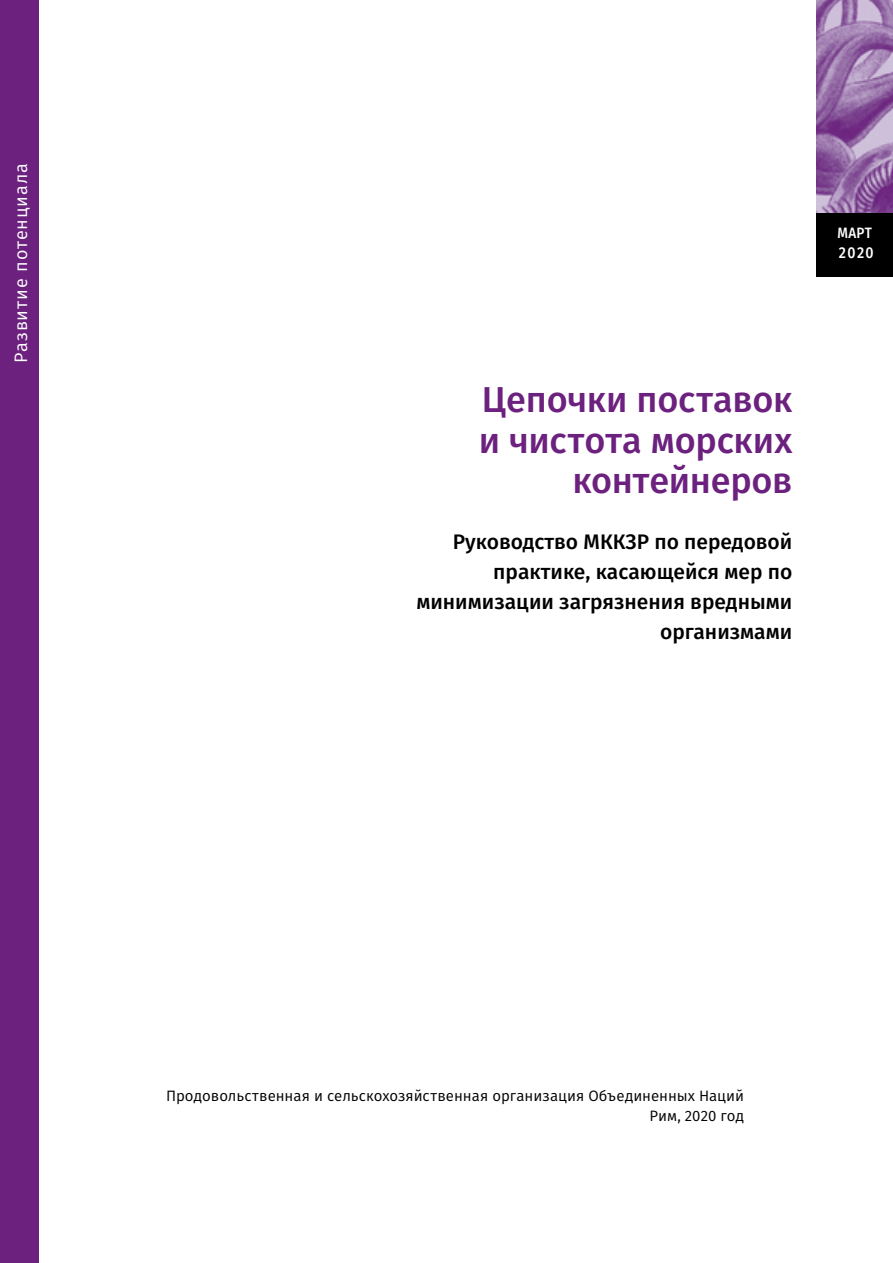
<style>
.page{position:relative;width:893px;height:1263px;background:#fff}
.page>*{position:absolute;margin:0;border:0;box-sizing:border-box;transform-origin:0 0}
.t1{font:500 36px/40.5px "Fira Sans";letter-spacing:-.01em;color:#6c217f;text-align:right}
.t2{font:500 21px/30px "Fira Sans";color:#000;text-align:right}
.t3{font:18px "Fira Sans";letter-spacing:.04em;color:#fff}
.t4{font:500 15.75px "Fira Sans";color:#fff;scale:.9 1}
.t5{font:15px/20.2px "Fira Sans";color:#000;text-align:right}
.t6{font:500 15px "Fira Sans";color:#fff;scale:.9 1}
</style>
<div class="page">
<div style="left:0;top:0;width:38px;height:1263px;background:#6c217f"></div>
<img style="left:816px;top:0;width:77px;height:213px">
<div style="left:816px;top:213px;width:77px;height:63px;background:#000"></div>
<p class="t3" style="left:8px;top:363px;width:201px;rotate:-90deg">Развитие потенциала</p>
<p class="t6" style="left:837px;top:222px;width:40px">МАРТ</p>
<p class="t4" style="left:839px;top:241px;width:40px">2020</p>
<h1 class="t1" style="left:479px;top:379px;width:315px">Цепочки поставок и чистота морских контейнеров</h1>
<p class="t2" style="left:416px;top:526px;width:377px">Руководство МККЗР по передовой практике, касающейся мер по минимизации загрязнения вредными организмами</p>
<p class="t5" style="left:166px;top:1085px;width:580px">Продовольственная и сельскохозяйственная организация Объединенных Наций<br>Рим, 2020 год</p>
</div>
